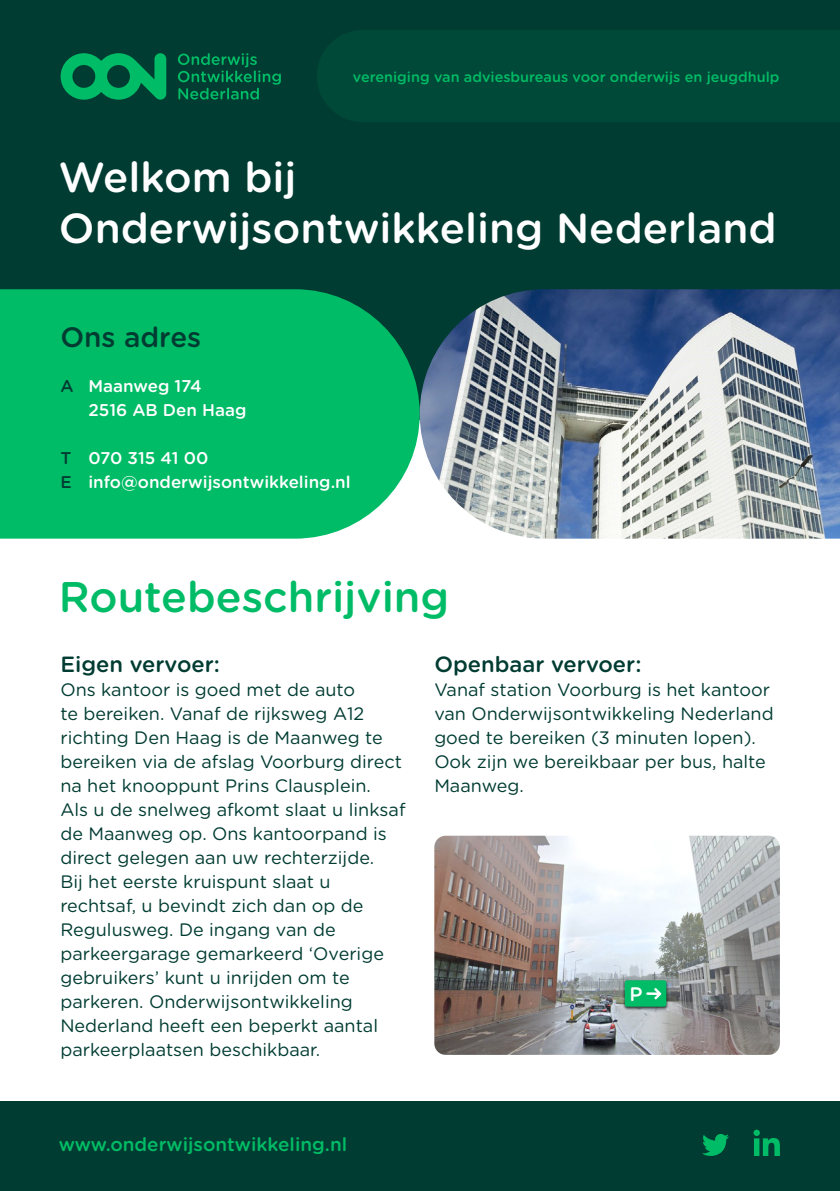
<style>
.page{position:relative;width:840px;height:1191px;background:#fff}
.page>*{position:absolute;margin:0;border:0;box-sizing:border-box;transform-origin:0 0}
.t1{font:500 42.8px "Gotham Rounded";color:#00bc66}
.t2{font:500 42px/50.8px "Gotham Rounded";color:#fff}
.t3{font:500 28px "Gotham Rounded";color:#003c32}
.t4{font:500 22px "Gotham Rounded";color:#003c32}
.t5{font:500 19.6px "Gotham Rounded";color:#fff}
.t6{font:500 19px "Gotham Rounded";color:#00bc66}
.t7{font:18px/24px "Gotham Rounded";color:#003c32}
.t8{font:500 17px/24px "Gotham Rounded";color:#fff}
.t9{font:500 14.4px "Gotham Rounded";color:#00bc66}
.s1{color:#003c32}
</style>
<div class="page">
<div style="left:0;top:0;width:839px;height:420px;background:#003c32"></div>
<img style="left:434px;top:835px;width:345px;height:219px">
<div style="left:317px;top:30px;width:522px;height:92px;background:#004837"></div>
<div style="left:0;top:289px;width:419px;height:249px;background:#00bc66"></div>
<img style="left:419px;top:289px;width:420px;height:249px">
<svg style="left:178px;top:53px;width:103px;height:47px"></svg>
<svg style="left:61px;top:53px;width:105px;height:47px"></svg>
<div style="left:0;top:1101px;width:839px;height:90px;background:#003c32"></div>
<svg style="left:702px;top:1134px;width:26px;height:22px"></svg>
<svg style="left:753px;top:1129px;width:26px;height:27px"></svg>
<div style="left:622px;top:979px;width:46px;height:31px;background:#000;opacity:.75"></div>
<div style="left:624px;top:980px;width:42px;height:26px;background:#00bc66;border-radius:2px"></div>
<svg style="left:646px;top:988px;width:15px;height:11px"></svg>
<p class="t9" style="left:353px;top:67px;width:428px">vereniging van adviesbureaus voor onderwijs en jeugdhulp</p>
<h2 class="t2" style="left:59px;top:150px;width:718px">Welkom bij<br>Onderwijsontwikkeling Nederland</h2>
<h3 class="t3" style="left:60px;top:317px;width:142px">Ons adres</h3>
<p class="t8" style="left:88px;top:373px;width:159px;text-indent:-28px"><span class="s1">A</span> Maanweg 174<br>2516 AB Den Haag</p>
<p class="t8" style="left:60px;top:445px;width:291px"><span class="s1">T</span> 070 315 41 00<br><span class="s1">E</span> info@onderwijsontwikkeling.nl</p>
<h1 class="t1" style="left:59px;top:566px;width:391px">Routebeschrijving</h1>
<p class="t4" style="left:60px;top:649px;width:161px">Eigen vervoer:</p>
<p class="t7" style="left:60px;top:677px;width:346px">Ons kantoor is goed met de auto<br>te bereiken. Vanaf de rijksweg A12 richting Den Haag is de Maanweg te bereiken via de afslag Voorburg direct na het knooppunt Prins Clausplein.<br>Als u de snelweg afkomt slaat u linksaf de Maanweg op. Ons kantoorpand is direct gelegen aan uw rechterzijde.<br>Bij het eerste kruispunt slaat u rechtsaf, u bevindt zich dan op de Regulusweg. De ingang van de parkeergarage gemarkeerd ‘Overige gebruikers’ kunt u inrijden om te parkeren. Onderwijsontwikkeling Nederland heeft een beperkt aantal parkeerplaatsen beschikbaar.</p>
<p class="t4" style="left:434px;top:649px;width:208px">Openbaar vervoer:</p>
<p class="t7" style="left:434px;top:677px;width:340px">Vanaf station Voorburg is het kantoor van Onderwijsontwikkeling Nederland goed te bereiken (3 minuten lopen).<br>Ook zijn we bereikbaar per bus, halte<br>Maanweg.</p>
<p class="t5" style="left:629px;top:979px;width:15px">P</p>
<p class="t6" style="left:59px;top:1130px;width:289px">www.onderwijsontwikkeling.nl</p>
</div>
